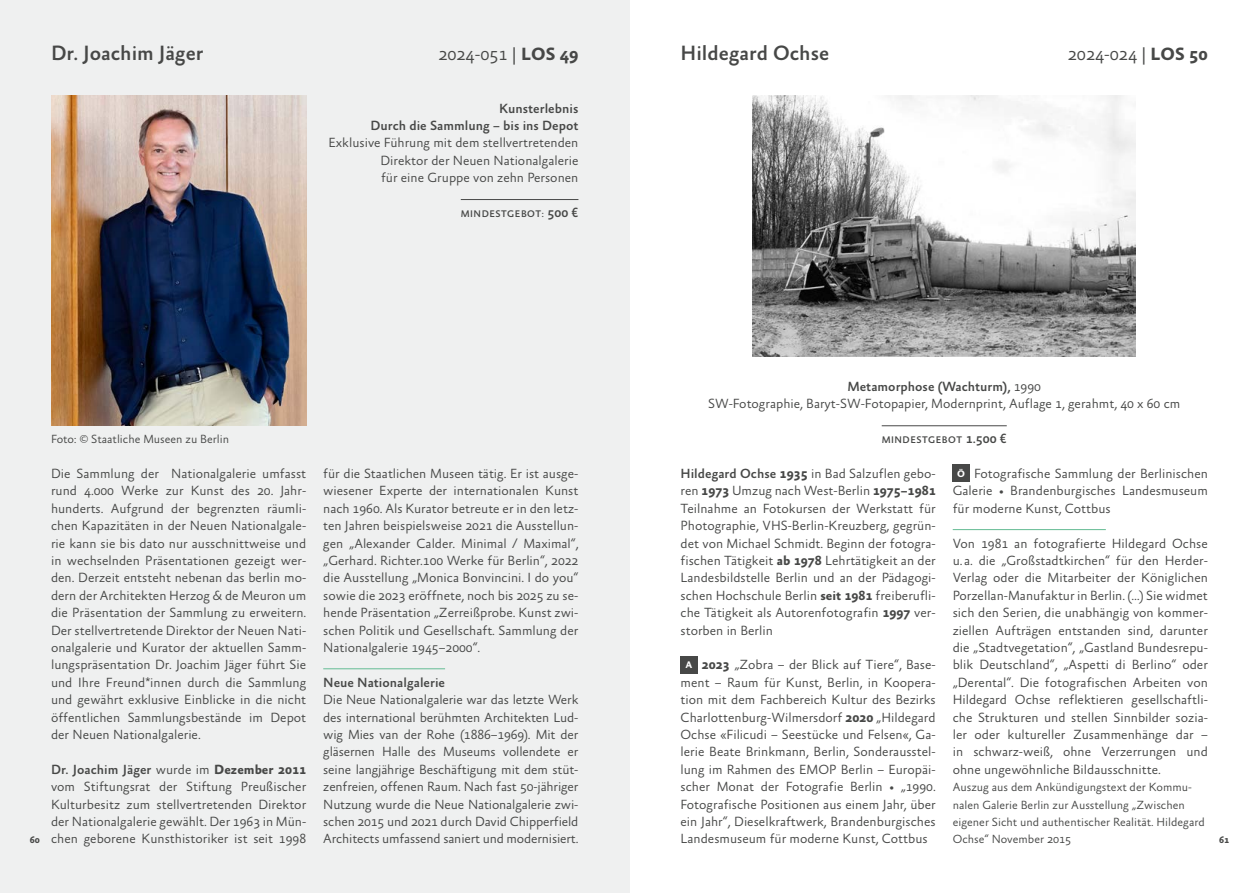
<style>
.page{position:relative;width:1259px;height:893px;background:#fff}
.page>*{position:absolute;margin:0;border:0;box-sizing:border-box;transform-origin:0 0}
.t1{font:500 21px "Absara Sans";color:#474847}
.t2{font:300 18px "Absara Sans";color:#474847}
.t3{font:300 13.5px/17.4px "Absara Sans";color:#474847;text-align:justify}
.t4{font:500 13.5px/17.4px "Absara Sans";color:#474847;text-align:right}
.t5{font:300 12px/17.4px "Absara Sans";color:#474847}
.t6{font:500 9.75px "Absara Sans";letter-spacing:.05em;color:#474847}
.t7{font:700 9.75px "Absara Sans";color:#474847}
.s1{font-weight:700}
.s2{font-size:13.5px}
.s3{font-weight:500}
.s4{font-weight:700;font-size:9.75px;color:#fff}
</style>
<div class="page">
<div style="left:0;top:0;width:629px;height:893px;background:#eff0f0"></div>
<hr style="left:323px;top:668px;width:122px;height:1px;background:#74c29e">
<hr style="left:461px;top:199px;width:117px;height:1px;background:#474847">
<div style="left:680px;top:656px;width:17px;height:17px;background:#474847"></div>
<hr style="left:952px;top:529px;width:153px;height:1px;background:#74c29e">
<div style="left:952px;top:465px;width:17px;height:17px;background:#474847"></div>
<hr style="left:881px;top:425px;width:125px;height:1px;background:#474847">
<img style="left:752px;top:95px;width:383px;height:261px">
<img style="left:51px;top:95px;width:255px;height:331px">
<h1 class="t1" style="left:51px;top:42px;width:154px">Dr. Joachim Jäger</h1>
<h2 class="t2" style="left:438px;top:45px;width:142px">2024-051 | <span class="s1">LOS 49</span></h2>
<p class="t5" style="left:51px;top:431px;width:180px">Foto: © Staatliche Museen zu Berlin</p>
<p class="t4" style="left:370px;top:100px;width:209px">Kunsterlebnis<br>Durch die Sammlung – bis ins Depot</p>
<p class="t3" style="left:380px;top:135px;width:199px;text-indent:-52px">Exklusive Führung mit dem stellvertretenden Direktor der Neuen Nationalgalerie für eine Gruppe von zehn Personen</p>
<p class="t6" style="left:461px;top:209px;width:119px">MINDESTGEBOT: <span class="s2">500 €</span></p>
<h1 class="t1" style="left:680px;top:42px;width:150px">Hildegard Ochse</h1>
<h2 class="t2" style="left:1068px;top:45px;width:142px">2024-024 | <span class="s1">LOS 50</span></h2>
<p class="t3" style="left:708px;top:378px;width:474px;text-align:center"><span class="s3">Metamorphose (Wachturm),</span> 1990<br>SW-Fotographie, Baryt-SW-Fotopapier, Modernprint, Auflage 1, gerahmt, 40 x 60 cm</p>
<p class="t6" style="left:881px;top:435px;width:126px">MINDESTGEBOT <span class="s2">1.500 €</span></p>
<p class="t3" style="left:952px;top:465px;width:257px;text-indent:5px"><span class="s4">Ö</span> Fotografische Sammlung der Berlinischen Galerie • Brandenburgisches Landesmuseum für moderne Kunst, Cottbus</p>
<p class="t3" style="left:952px;top:535px;width:257px">Von 1981 an fotografierte Hildegard Ochse u. a. die „Großstadtkirchen“ für den Herder-Verlag oder die Mitarbeiter der Königlichen Porzellan-Manufaktur in Berlin. (…) Sie widmet sich den Serien, die unabhängig von kommer&shy;ziellen Aufträgen entstanden sind, darunter die „Stadtvegetation“, „Gastland Bundesrepu&shy;blik Deutschland“, „Aspetti di Berlino“ oder „Derental“. Die fotografischen Arbeiten von Hildegard Ochse reflektieren gesellschaftli&shy;che Strukturen und stellen Sinnbilder sozia&shy;ler oder kultureller Zusammenhänge dar – in schwarz-weiß, ohne Verzerrungen und ohne ungewöhnliche Bildausschnitte.</p>
<p class="t5" style="left:952px;top:779px;width:253px">Auszug aus dem Ankündigungstext der Kommu&shy;nalen Galerie Berlin zur Ausstellung „Zwischen eigener Sicht und authentischer Realität. Hildegard Ochse“ November 2015</p>
<p class="t3" style="left:51px;top:465px;width:257px">Die Sammlung der Nationalgalerie umfasst rund 4.000 Werke zur Kunst des 20. Jahr&shy;hunderts. Aufgrund der begrenzten räumli&shy;chen Kapazitäten in der Neuen Nationalgale&shy;rie kann sie bis dato nur ausschnittweise und in wechselnden Präsentationen gezeigt wer&shy;den. Derzeit entsteht nebenan das berlin mo&shy;dern der Architekten Herzog &amp; de Meuron um die Präsentation der Sammlung zu erweitern.<br>Der stellvertretende Direktor der Neuen Nati&shy;onalgalerie und Kurator der aktuellen Samm&shy;lungspräsentation Dr. Joachim Jäger führt Sie und Ihre Freund*innen durch die Sammlung und gewährt exklusive Einblicke in die nicht öffentlichen Sammlungsbestände im Depot der Neuen Nationalgalerie.</p>
<p class="t3" style="left:51px;top:761px;width:257px"><span class="s3">Dr. Joachim Jäger</span> wurde im <span class="s1">Dezember 2011 </span>vom Stiftungsrat der Stiftung Preußischer Kulturbesitz zum stellvertretenden Direktor der Nationalgalerie gewählt. Der 1963 in Mün&shy;chen geborene Kunsthistoriker ist seit 1998</p>
<p class="t3" style="left:323px;top:465px;width:257px">für die Staatlichen Museen tätig. Er ist ausge&shy;wiesener Experte der internationalen Kunst nach 1960. Als Kurator betreute er in den letz&shy;ten Jahren beispielsweise 2021 die Ausstellun&shy;gen „Alexander Calder. Minimal / Maximal“, „Gerhard. Richter.100 Werke für Berlin“, 2022 die Ausstellung „Monica Bonvincini. I do you“ sowie die 2023 eröffnete, noch bis 2025 zu se&shy;hende Präsentation „Zerreißprobe. Kunst zwi&shy;schen Politik und Gesellschaft. Sammlung der Nationalgalerie 1945–2000“.</p>
<p class="t4" style="left:323px;top:674px;width:123px">Neue Nationalgalerie</p>
<p class="t3" style="left:323px;top:692px;width:257px">Die Neue Nationalgalerie war das letzte Werk des international berühmten Architekten Lud&shy;wig Mies van der Rohe (1886–1969). Mit der gläsernen Halle des Museums vollendete er seine langjährige Beschäftigung mit dem stüt&shy;zenfreien, offenen Raum. Nach fast 50-jähriger Nutzung wurde die Neue Nationalgalerie zwi&shy;schen 2015 und 2021 durch David Chipperfield Architects umfassend saniert und modernisiert.</p>
<p class="t3" style="left:680px;top:465px;width:257px"><span class="s3">Hildegard Ochse</span> <span class="s1">1935</span> in Bad Salzuflen gebo&shy;ren <span class="s1">1973</span> Umzug nach West-Berlin <span class="s1">1975–1981<br></span>Teilnahme an Fotokursen der Werkstatt für Photographie, VHS-Berlin-Kreuzberg, gegrün&shy;det von Michael Schmidt. Beginn der fotogra&shy;fischen Tätigkeit <span class="s1">ab 1978</span> Lehrtätigkeit an der Landesbildstelle Berlin und an der Pädagogi&shy;schen Hochschule Berlin <span class="s1">seit 1981</span> freiberufli&shy;che Tätigkeit als Autorenfotografin <span class="s1">1997</span> ver&shy;storben in Berlin</p>
<p class="t3" style="left:680px;top:657px;width:257px;text-align:center"><span class="s4">A</span> <span class="s1">2023</span> „Zobra – der Blick auf Tiere“, Base&shy;ment – Raum für Kunst, Berlin, in Koopera&shy;tion mit dem Fachbereich Kultur des Bezirks Charlottenburg-Wilmersdorf <span class="s1">2020</span> „Hildegard Ochse «Filicudi – Seestücke und Felsen«, Ga&shy;lerie Beate Brinkmann, Berlin, Sonderausstel&shy;lung im Rahmen des EMOP Berlin – Europäi&shy;scher Monat der Fotografie Berlin • „1990.<br>Fotografische Positionen aus einem Jahr, über ein Jahr“, Dieselkraftwerk, Brandenburgisches Landesmuseum für moderne Kunst, Cottbus</p>
<p class="t7" style="left:30px;top:835px;width:12px">60</p>
<p class="t7" style="left:1219px;top:835px;width:12px">61</p>
</div>
